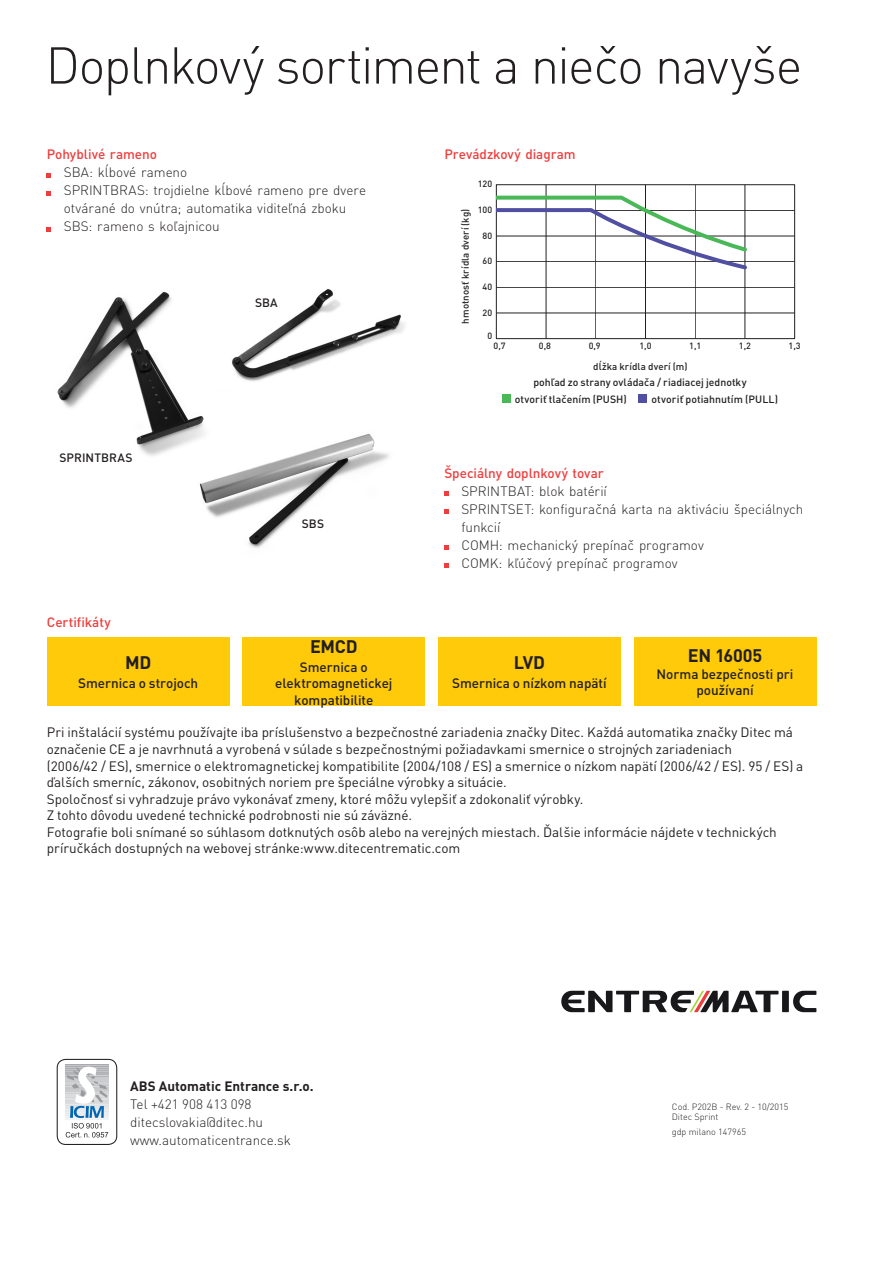
<style>
.page{position:relative;width:893px;height:1263px;background:#fff}
.page>*{position:absolute;margin:0;border:0;box-sizing:border-box;transform-origin:0 0}
.Headline_1_36_-20{font:300 51px "DIN Pro";letter-spacing:-.03em;color:#231f20}
.t1{font:700 18px "DIN Pro";letter-spacing:-.015em;color:#231f20}
.t2{font:13.5px/16.5px "DIN Pro";letter-spacing:-.005em;color:#231f20}
.Bodytext_9_-15{font:300 13.5px/18px "DIN Pro";color:#231f20}
.t3{font:500 13.5px/16.5px "DIN Pro";letter-spacing:-.005em;color:#231f20;text-align:center}
.Marked_word_9_-15{font:500 13.5px "DIN Pro";letter-spacing:-.005em;color:#ee3d3c}
.t4{font:700 13.5px "DIN Pro";color:#231f20}
.Caption_8_-15{font:500 12px "DIN Pro";letter-spacing:.005em;color:#231f20}
.Tabel__graphs_7_-15{font:500 10.5px "DIN Pro";letter-spacing:.005em;color:#231f20}
.t5{font:500 9.75px "DIN Pro";letter-spacing:.01em;color:#231f20}
.t6{font:300 9px/10.8px "DIN Pro";color:#231f20}
.t7{font:500 9px "DIN Pro";color:#231f20}
</style>
<div class="page">
<img style="left:199px;top:433px;width:190px;height:115px">
<img style="left:57px;top:292px;width:171px;height:169px">
<img style="left:219px;top:289px;width:186px;height:102px">
<hr style="left:496px;top:210px;width:299px;height:1px;background:#231f20">
<hr style="left:496px;top:236px;width:299px;height:1px;background:#231f20">
<hr style="left:496px;top:261px;width:299px;height:1px;background:#231f20">
<hr style="left:496px;top:287px;width:299px;height:1px;background:#231f20">
<hr style="left:496px;top:313px;width:299px;height:1px;background:#231f20">
<hr style="left:745px;top:185px;width:1px;height:154px;background:#231f20">
<hr style="left:695px;top:185px;width:1px;height:154px;background:#231f20">
<hr style="left:645px;top:185px;width:1px;height:154px;background:#231f20">
<hr style="left:596px;top:185px;width:1px;height:154px;background:#231f20">
<hr style="left:546px;top:185px;width:1px;height:154px;background:#231f20">
<div style="left:496px;top:184px;width:299px;height:155px;border:1px solid #231f20"></div>
<svg style="left:496px;top:194px;width:254px;height:78px"></svg>
<svg style="left:793px;top:991px;width:23px;height:21px"></svg>
<div style="left:782px;top:991px;width:7px;height:21px;background:#181719"></div>
<svg style="left:561px;top:991px;width:217px;height:21px"></svg>
<div style="left:57px;top:1059px;width:60px;height:86px;border:1px solid #231f20;border-radius:9px"></div>
<svg style="left:66px;top:1064px;width:42px;height:3px"></svg>
<svg style="left:66px;top:1067px;width:42px;height:70px"></svg>
<div style="left:47px;top:638px;width:183px;height:68px;background:#feca0a"></div>
<div style="left:242px;top:638px;width:183px;height:68px;background:#feca0a"></div>
<div style="left:438px;top:638px;width:183px;height:68px;background:#feca0a"></div>
<div style="left:634px;top:638px;width:182px;height:68px;background:#feca0a"></div>
<svg style="left:444px;top:492px;width:5px;height:4px"></svg>
<svg style="left:444px;top:510px;width:5px;height:4px"></svg>
<svg style="left:444px;top:546px;width:5px;height:4px"></svg>
<svg style="left:444px;top:564px;width:5px;height:4px"></svg>
<svg style="left:47px;top:173px;width:4px;height:4px"></svg>
<svg style="left:47px;top:191px;width:4px;height:4px"></svg>
<svg style="left:47px;top:227px;width:4px;height:4px"></svg>
<div style="left:502px;top:394px;width:8px;height:9px;background:#49b857"></div>
<div style="left:638px;top:394px;width:9px;height:9px;background:#504fa1"></div>
<p class="Headline_1_36_-20" style="left:45px;top:31px;width:758px">Doplnkový sortiment a niečo navyše</p>
<p class="Marked_word_9_-15" style="left:47px;top:145px;width:112px">Pohyblivé rameno</p>
<p class="Bodytext_9_-15" style="left:64px;top:163px;width:125px">SBA: kĺbové rameno</p>
<p class="Bodytext_9_-15" style="left:64px;top:181px;width:304px">SPRINTBRAS: trojdielne kĺbové rameno pre dvere otvárané do vnútra; automatika viditeľná zboku</p>
<p class="Bodytext_9_-15" style="left:64px;top:217px;width:157px">SBS: rameno s koľajnicou</p>
<p class="Caption_8_-15" style="left:60px;top:450px;width:74px">SPRINTBRAS</p>
<p class="Marked_word_9_-15" style="left:47px;top:613px;width:65px">Certifikáty</p>
<p class="Caption_8_-15" style="left:255px;top:294px;width:24px">SBA</p>
<p class="Caption_8_-15" style="left:302px;top:515px;width:24px">SBS</p>
<p class="Marked_word_9_-15" style="left:444px;top:145px;width:133px">Prevádzkový diagram</p>
<p class="t7" style="left:478px;top:177px;width:16px">120</p>
<p class="t7" style="left:478px;top:204px;width:16px">100</p>
<p class="t5" style="left:459px;top:324px;width:116px;rotate:-90deg">hmotnosť krídla dverí (kg)</p>
<p class="t7" style="left:483px;top:229px;width:11px">80</p>
<p class="t7" style="left:483px;top:255px;width:11px">60</p>
<p class="t7" style="left:483px;top:280px;width:11px">40</p>
<p class="t7" style="left:483px;top:306px;width:11px">20</p>
<p class="t7" style="left:487px;top:329px;width:6px">0</p>
<p class="t7" style="left:494px;top:340px;width:14px">0,7</p>
<p class="t7" style="left:539px;top:340px;width:14px">0,8</p>
<p class="t7" style="left:589px;top:340px;width:14px">0,9</p>
<p class="t7" style="left:639px;top:340px;width:14px">1,0</p>
<p class="t7" style="left:689px;top:340px;width:14px">1,1</p>
<p class="t7" style="left:739px;top:340px;width:14px">1,2</p>
<p class="t7" style="left:789px;top:340px;width:14px">1,3</p>
<p class="t5" style="left:593px;top:360px;width:96px">dĺžka krídla dverí (m)</p>
<p class="Tabel__graphs_7_-15" style="left:533px;top:376px;width:215px">pohľad zo strany ovládača / riadiacej jednotky</p>
<p class="Tabel__graphs_7_-15" style="left:515px;top:392px;width:113px">otvoriť tlačením (PUSH)</p>
<p class="Tabel__graphs_7_-15" style="left:651px;top:392px;width:128px">otvoriť potiahnutím (PULL)</p>
<p class="Marked_word_9_-15" style="left:444px;top:464px;width:161px">Špeciálny doplnkový tovar</p>
<p class="Bodytext_9_-15" style="left:461px;top:482px;width:147px">SPRINTBAT: blok batérií</p>
<p class="Bodytext_9_-15" style="left:461px;top:500px;width:343px">SPRINTSET: konfiguračná karta na aktiváciu špeciálnych funkcií</p>
<p class="Bodytext_9_-15" style="left:461px;top:536px;width:244px">COMH: mechanický prepínač programov</p>
<p class="Bodytext_9_-15" style="left:461px;top:554px;width:218px">COMK: kľúčový prepínač programov</p>
<p class="t1" style="left:125px;top:651px;width:28px">MD</p>
<p class="t3" style="left:78px;top:674px;width:122px">Smernica o strojoch</p>
<p class="t1" style="left:310px;top:634px;width:49px">EMCD</p>
<p class="t3" style="left:275px;top:658px;width:119px">Smernica o elektromagnetickej kompatibilite</p>
<p class="t1" style="left:514px;top:651px;width:33px">LVD</p>
<p class="t3" style="left:452px;top:674px;width:156px">Smernica o nízkom napätí</p>
<p class="t1" style="left:688px;top:643px;width:76px">EN 16005</p>
<p class="t3" style="left:656px;top:665px;width:138px">Norma bezpečnosti pri používaní</p>
<p class="t2" style="left:47px;top:724px;width:748px">Pri inštalácií systému používajte iba príslušenstvo a bezpečnostné zariadenia značky Ditec. Každá automatika značky Ditec má označenie CE a je navrhnutá a vyrobená v súlade s bezpečnostnými požiadavkami smernice o strojných zariadeniach</p>
<p class="t2" style="left:47px;top:757px;width:758px">(2006/42 / ES), smernice o elektromagnetickej kompatibilite (2004/108 / ES) a smernice o nízkom napätí (2006/42 / ES). 95 / ES) a ďalších smerníc, zákonov, osobitných noriem pre špeciálne výrobky a situácie.</p>
<p class="t2" style="left:47px;top:790px;width:538px">Spoločnosť si vyhradzuje právo vykonávať zmeny, ktoré môžu vylepšiť a zdokonaliť výrobky.</p>
<p class="t2" style="left:47px;top:806px;width:367px">Z tohto dôvodu uvedené technické podrobnosti nie sú záväzné.</p>
<p class="t2" style="left:47px;top:823px;width:732px">Fotografie boli snímané so súhlasom dotknutých osôb alebo na verejných miestach. Ďalšie informácie nájdete v technických príručkách dostupných na webovej stránke:www.ditecentrematic.com</p>
<p class="t4" style="left:130px;top:1077px;width:185px">ABS Automatic Entrance s.r.o.</p>
<p class="Bodytext_9_-15" style="left:130px;top:1094px;width:123px">Tel +421 908 413 098</p>
<p class="Bodytext_9_-15" style="left:130px;top:1112px;width:134px">ditecslovakia@ditec.hu</p>
<p class="Bodytext_9_-15" style="left:130px;top:1130px;width:162px">www.automaticentrance.sk</p>
<p class="t6" style="left:672px;top:1100px;width:118px">Cod. P202B - Rev. 2 - 10/2015<br>Ditec Sprint</p>
<p class="t6" style="left:672px;top:1126px;width:76px">gdp milano 147965</p>
</div>
